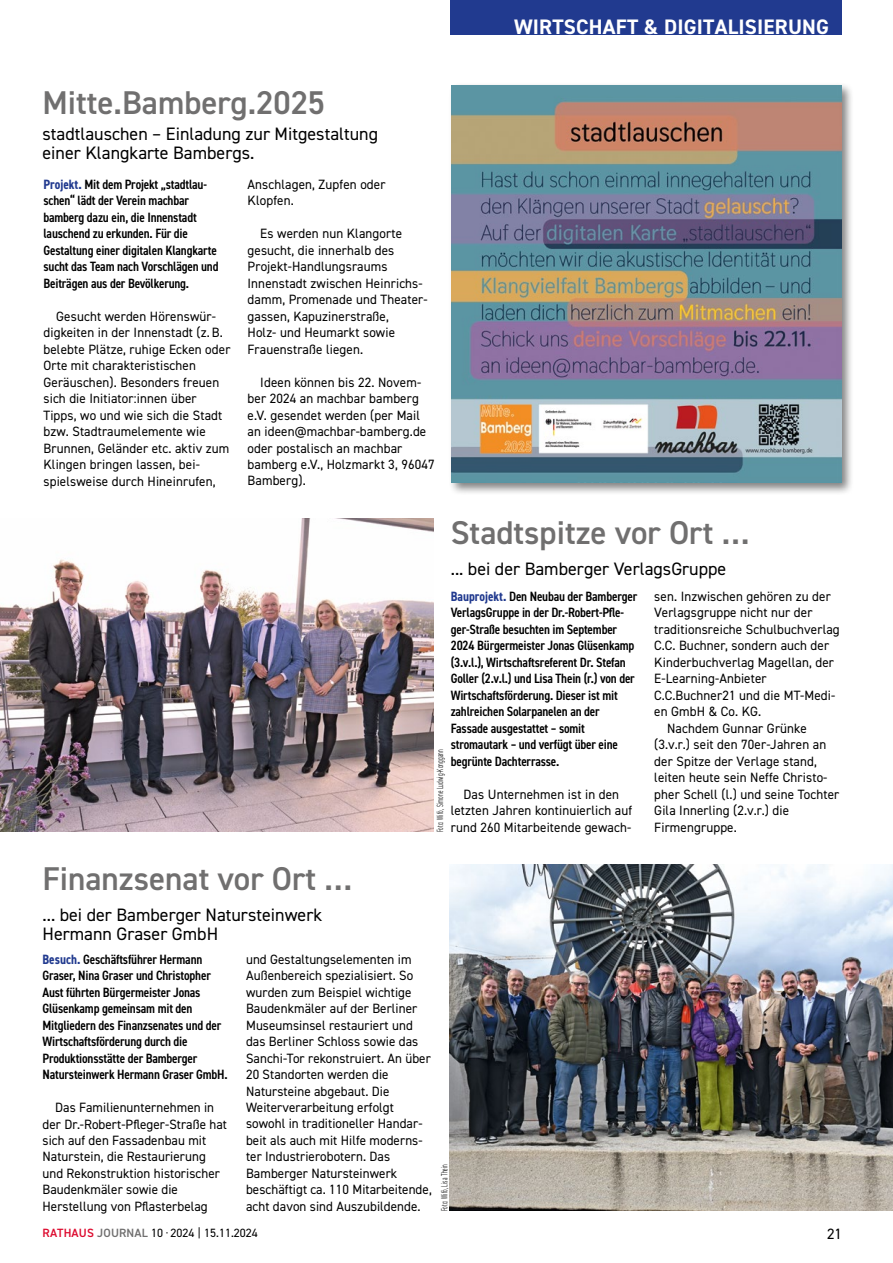
<style>
.page{position:relative;width:893px;height:1263px;background:#fff}
.page>*{position:absolute;margin:0;border:0;box-sizing:border-box;transform-origin:0 0}
.t1{font:600 33px "DIN2014";color:#706f6f}
.t2{font:700 21px "DIN2014";letter-spacing:.01em;color:#fff}
.t3{font:18px/19.5px "DIN2014";color:#000}
.t4{font:15px "DIN2014";color:#000}
.t5{font:13.5px/16.5px "DIN2014";letter-spacing:.01em;color:#000}
.t6{font:600 condensed 13.5px/16.5px "DIN2014";letter-spacing:-.015em;color:#000}
.t7{font:12px "DIN2014";color:#000}
.t8{font:300 condensed 9px "DIN2014";letter-spacing:.025em;color:#000;scale:.7 1}
.s1{font-weight:700;color:#213a8f}
.s2{font-weight:600;color:#dd0b2f}
.s3{font-weight:600;color:#706f6f}
</style>
<div class="page">
<div style="left:451px;top:0;width:391px;height:34px;background:#213a8f"></div>
<div style="left:448px;top:82px;width:406px;height:413px;background:#000;opacity:.5"></div>
<img style="left:452px;top:85px;width:390px;height:398px">
<img style="left:0;top:519px;width:434px;height:313px">
<img style="left:450px;top:865px;width:443px;height:346px">
<h2 class="t2" style="left:514px;top:13px;width:317px">WIRTSCHAFT &amp; DIGITALISIERUNG</h2>
<h2 class="t1" style="left:43px;top:81px;width:284px">Mitte.Bamberg.2025</h2>
<p class="t3" style="left:43px;top:123px;width:337px">stadtlauschen – Einladung zur Mitgestaltung einer Klangkarte Bambergs.</p>
<p class="t6" style="left:43px;top:176px;width:177px"><span class="s1">Projekt.</span> Mit dem Projekt „stadtlau&shy;schen“ lädt der Verein machbar bamberg dazu ein, die Innenstadt lauschend zu erkunden. Für die Gestaltung einer digitalen Klangkarte sucht das Team nach Vorschlägen und Beiträgen aus der Bevölkerung.</p>
<p class="t5" style="left:43px;top:307px;width:189px;text-indent:13px">Gesucht werden Hörenswür&shy;digkeiten in der Innenstadt (z.B. belebte Plätze, ruhige Ecken oder<br>Orte mit charakteristischen<br>Geräuschen). Besonders freuen sich die Initiator:innen über<br>Tipps, wo und wie sich die Stadt bzw. Stadtraumelemente wie<br>Brunnen, Geländer etc. aktiv zum<br>Klingen bringen lassen, bei&shy;spielsweise durch Hineinrufen,</p>
<p class="t5" style="left:248px;top:176px;width:140px">Anschlagen, Zupfen oder<br>Klopfen.</p>
<p class="t5" style="left:248px;top:225px;width:182px;text-indent:13px">Es werden nun Klangorte gesucht, die innerhalb des<br>Projekt-Handlungsraums<br>Innenstadt zwischen Heinrichs&shy;damm, Promenade und Theater&shy;gassen, Kapuzinerstraße,<br>Holz- und Heumarkt sowie<br>Frauenstraße liegen.</p>
<p class="t5" style="left:248px;top:373px;width:189px;text-indent:13px">Ideen können bis 22. Novem&shy;ber 2024 an machbar bamberg e.V. gesendet werden (per Mail an ideen@machbar-bamberg.de oder postalisch an machbar bamberg e.V., Holzmarkt 3, 96047<br>Bamberg).</p>
<h2 class="t1" style="left:451px;top:511px;width:300px">Stadtspitze vor Ort …</h2>
<p class="t3" style="left:451px;top:558px;width:277px">... bei der Bamberger VerlagsGruppe</p>
<h2 class="t1" style="left:43px;top:857px;width:311px">Finanzsenat vor Ort …</h2>
<p class="t3" style="left:43px;top:904px;width:281px">... bei der Bamberger Natursteinwerk<br>Hermann Graser GmbH</p>
<p class="t6" style="left:451px;top:588px;width:188px"><span class="s1">Bauprojekt.</span> Den Neubau der Bamberger VerlagsGruppe in der Dr.-Robert-Pfle&shy;ger-Straße besuchten im September 2024 Bürgermeister Jonas Glüsenkamp (3.v.l.), Wirtschaftsreferent Dr. Stefan Goller (2.v.l.) und Lisa Thein (r.) von der Wirtschaftsförderung. Dieser ist mit zahlreichen Solarpanelen an der Fassade ausgestattet – somit stromautark – und verfügt über eine begrünte Dachterrasse.</p>
<p class="t5" style="left:451px;top:786px;width:183px;text-align:center">Das Unternehmen ist in den letzten Jahren kontinuierlich auf rund 260 Mitarbeitende gewach-</p>
<p class="t8" style="left:435px;top:832px;width:120px;rotate:-90deg">Foto: Wifö, Simone Ludwig-Konggann</p>
<p class="t6" style="left:43px;top:950px;width:187px"><span class="s1">Besuch.</span> Geschäftsführer Hermann Graser, Nina Graser und Christopher Aust führten Bürgermeister Jonas Glüsenkamp gemeinsam mit den Mitgliedern des Finanzsenates und der Wirtschaftsförderung durch die Produktionsstätte der Bamberger Natursteinwerk Hermann Graser GmbH.</p>
<p class="t5" style="left:43px;top:1099px;width:186px;text-indent:13px">Das Familienunternehmen in der Dr.-Robert-Pfleger-Straße hat sich auf den Fassadenbau mit<br>Naturstein, die Restaurierung und Rekonstruktion historischer<br>Baudenkmäler sowie die<br>Herstellung von Pflasterbelag</p>
<p class="t5" style="left:246px;top:950px;width:187px">und Gestaltungselementen im<br>Außenbereich spezialisiert. So wurden zum Beispiel wichtige<br>Baudenkmäler auf der Berliner<br>Museumsinsel restauriert und das Berliner Schloss sowie das<br>Sanchi-Tor rekonstruiert. An über<br>20 Standorten werden die<br>Natursteine abgebaut. Die<br>Weiterverarbeitung erfolgt sowohl in traditioneller Handar&shy;beit als auch mit Hilfe moderns&shy;ter Industrierobotern. Das<br>Bamberger Natursteinwerk beschäftigt ca. 110 Mitarbeitende, acht davon sind Auszubildende.</p>
<p class="t8" style="left:439px;top:1211px;width:69px;rotate:-90deg">Foto: Wifö, Lisa Thein</p>
<p class="t5" style="left:654px;top:588px;width:187px">sen. Inzwischen gehören zu der<br>Verlagsgruppe nicht nur der traditionsreiche Schulbuchverlag<br>C.C. Buchner, sondern auch der<br>Kinderbuchverlag Magellan, der<br>E-Learning-Anbieter<br>C.C.Buchner21 und die MT-Medi&shy;en GmbH &amp; Co. KG.</p>
<p class="t5" style="left:654px;top:720px;width:187px;text-indent:13px">Nachdem Gunnar Grünke (3.v.r.) seit den 70er-Jahren an der Spitze der Verlage stand, leiten heute sein Neffe Christo&shy;pher Schell (l.) und seine Tochter<br>Gila Innerling (2.v.r.) die<br>Firmengruppe.</p>
<p class="t7" style="left:43px;top:1225px;width:217px"><span class="s2">RATHAUS</span> <span class="s3">JOURNAL</span> 10 · 2024 | 15.11.2024</p>
<p class="t4" style="left:827px;top:1224px;width:16px">21</p>
</div>
